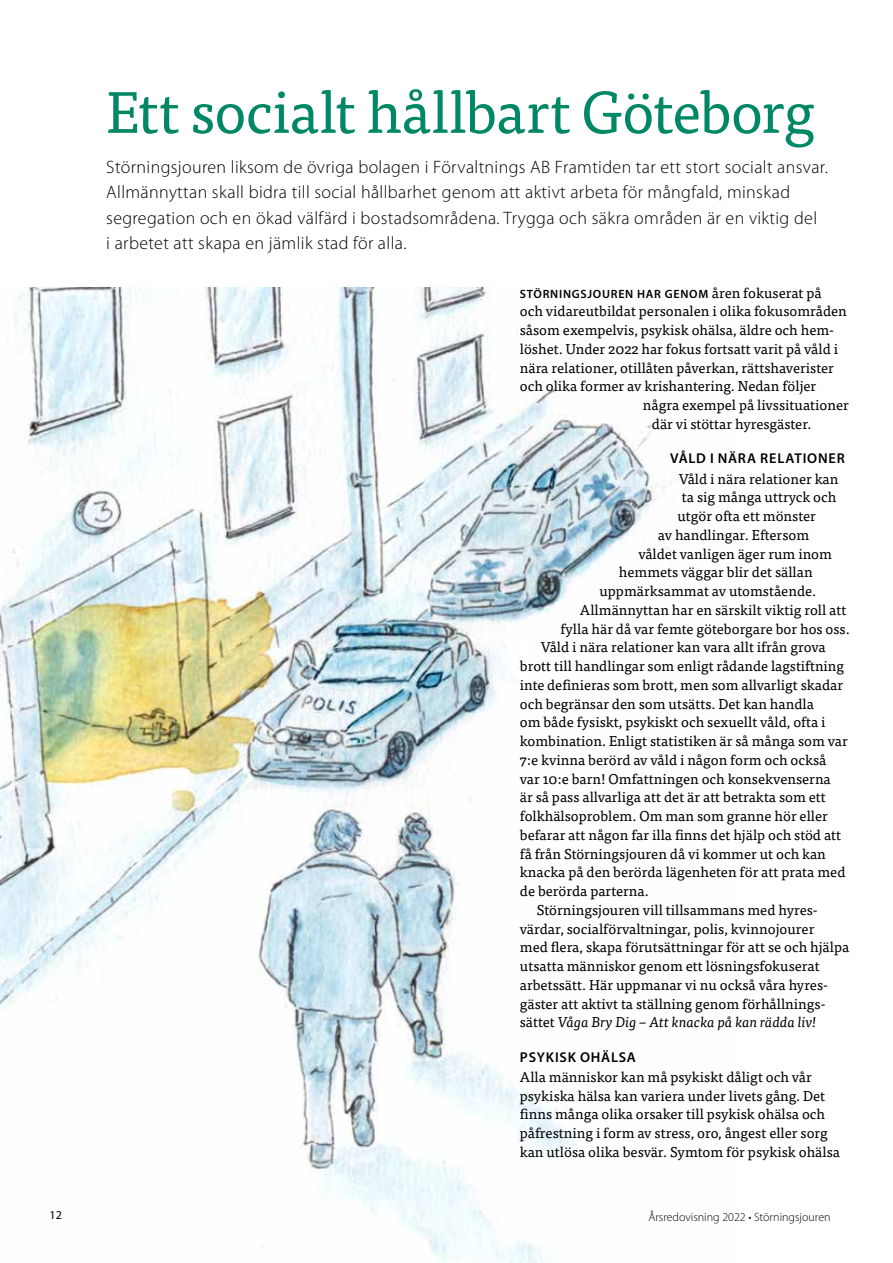
<style>
.page{position:relative;width:893px;height:1263px;background:#fff}
.page>*{position:absolute;margin:0;border:0;box-sizing:border-box;transform-origin:0 0}
.t1{font:58.5px "Tisa OT";letter-spacing:-.02em;color:#086}
.t2{font:300 18px/25.5px "Myriad Pro";letter-spacing:.02em;color:#000}
.t3{font:14.25px/18.8px "Tisa OT";color:#000}
.t4{font:italic 14.25px "Tisa OT";color:#000}
.t5{font:600 14.25px "Myriad Pro";letter-spacing:.055em;color:#000}
.t6{font:600 12px "Myriad Pro";letter-spacing:.06em;color:#000}
.t7{font:300 12px "Myriad Pro";color:#000}
.t8{font:12px "Myriad Pro";color:#000}
.s1{font-family:"Tisa OT";font-weight:400;font-size:14.25px}
.s2{font-style:normal}
</style>
<div class="page">
<img style="left:0;top:287px;width:683px;height:976px">
<p class="t8" style="left:50px;top:1207px;width:14px">12</p>
<h1 class="t1" style="left:106px;top:78px;width:710px">Ett socialt hållbart Göteborg</h1>
<p class="t2" style="left:106px;top:155px;width:721px">Störningsjouren liksom de övriga bolagen i Förvaltnings AB Framtiden tar ett stort socialt ansvar.<br>Allmännyttan skall bidra till social hållbarhet genom att aktivt arbeta för mångfald, minskad segregation och en ökad välfärd i bostadsområdena. Trygga och säkra områden är en viktig del<br>i arbetet att skapa en jämlik stad för alla.</p>
<p class="t6" style="left:520px;top:286px;width:303px">STÖRNINGSJOUREN HAR GENOM <span class="s1">åren fokuserat på</span></p>
<p class="t3" style="left:520px;top:302px;width:329px">och vidareutbildat personalen i olika fokusområden</p>
<p class="t3" style="left:520px;top:321px;width:316px">såsom exempelvis, psykisk ohälsa, äldre och hem-</p>
<p class="t3" style="left:520px;top:340px;width:320px">löshet. Under 2022 har fokus fortsatt varit på våld i</p>
<p class="t3" style="left:520px;top:358px;width:316px">nära relationer, otillåten påverkan, rättshaverister</p>
<p class="t3" style="left:520px;top:377px;width:298px">och olika former av krishantering. Nedan följer</p>
<p class="t3" style="left:643px;top:396px;width:208px">några exempel på livssituationer</p>
<p class="t3" style="left:652px;top:415px;width:161px">där vi stöttar hyresgäster.</p>
<p class="t5" style="left:670px;top:449px;width:176px">VÅLD I NÄRA RELATIONER</p>
<p class="t3" style="left:679px;top:469px;width:161px">Våld i nära relationer kan</p>
<p class="t3" style="left:682px;top:488px;width:156px">ta sig många uttryck och</p>
<p class="t3" style="left:677px;top:507px;width:140px">utgör ofta ett mönster</p>
<p class="t3" style="left:658px;top:526px;width:153px">av handlingar. Eftersom</p>
<p class="t3" style="left:638px;top:544px;width:195px">våldet vanligen äger rum inom</p>
<p class="t3" style="left:619px;top:563px;width:195px">hemmets väggar blir det sällan</p>
<p class="t3" style="left:599px;top:582px;width:218px">uppmärksammat av utomstående.</p>
<p class="t3" style="left:580px;top:601px;width:268px">Allmännyttan har en särskilt viktig roll att</p>
<p class="t3" style="left:560px;top:619px;width:291px">fylla här då var femte göteborgare bor hos oss.</p>
<p class="t3" style="left:541px;top:638px;width:286px">Våld i nära relationer kan vara allt ifrån grova</p>
<p class="t3" style="left:520px;top:657px;width:326px">brott till handlingar som enligt rådande lagstiftning</p>
<p class="t3" style="left:520px;top:675px;width:325px">inte definieras som brott, men som allvarligt skadar</p>
<p class="t3" style="left:520px;top:694px;width:296px">och begränsar den som utsätts. Det kan handla</p>
<p class="t3" style="left:520px;top:713px;width:307px">om både fysiskt, psykiskt och sexuellt våld, ofta i</p>
<p class="t3" style="left:520px;top:732px;width:329px">kombination. Enligt statistiken är så många som var</p>
<p class="t3" style="left:520px;top:750px;width:308px">7:e kvinna berörd av våld i någon form och också</p>
<p class="t3" style="left:520px;top:769px;width:312px">var 10:e barn! Omfattningen och konsekvenserna</p>
<p class="t3" style="left:520px;top:788px;width:308px">är så pass allvarliga att det är att betrakta som ett</p>
<p class="t3" style="left:520px;top:807px;width:310px">folkhälsoproblem. Om man som granne hör eller</p>
<p class="t3" style="left:520px;top:826px;width:323px">befarar att någon far illa finns det hjälp och stöd att</p>
<p class="t3" style="left:520px;top:844px;width:308px">få från Störningsjouren då vi kommer ut och kan</p>
<p class="t3" style="left:520px;top:863px;width:327px">knacka på den berörda lägenheten för att prata med</p>
<p class="t3" style="left:520px;top:882px;width:130px">de berörda parterna.</p>
<p class="t3" style="left:537px;top:901px;width:282px">Störningsjouren vill tillsammans med hyres-</p>
<p class="t3" style="left:520px;top:919px;width:296px">värdar, socialförvaltningar, polis, kvinnojourer</p>
<p class="t3" style="left:520px;top:938px;width:331px">med flera, skapa förutsättningar för att se och hjälpa</p>
<p class="t3" style="left:520px;top:957px;width:301px">utsatta människor genom ett lösningsfokuserat</p>
<p class="t3" style="left:520px;top:976px;width:310px">arbetssätt. Här uppmanar vi nu också våra hyres-</p>
<p class="t3" style="left:520px;top:994px;width:307px">gäster att aktivt ta ställning genom förhållnings-</p>
<p class="t4" style="left:520px;top:1014px;width:298px"><span class="s2">sättet</span> Våga Bry Dig – Att knacka på kan rädda liv!</p>
<p class="t5" style="left:520px;top:1048px;width:118px">PSYKISK OHÄLSA</p>
<p class="t3" style="left:520px;top:1068px;width:322px">Alla människor kan må psykiskt dåligt och vår psykiska hälsa kan variera under livets gång. Det finns många olika orsaker till psykisk ohälsa och påfrestning i form av stress, oro, ångest eller sorg kan utlösa olika besvär. Symtom för psykisk ohälsa</p>
<p class="t7" style="left:648px;top:1210px;width:184px">Årsredovisning 2022 • Störningsjouren</p>
</div>
